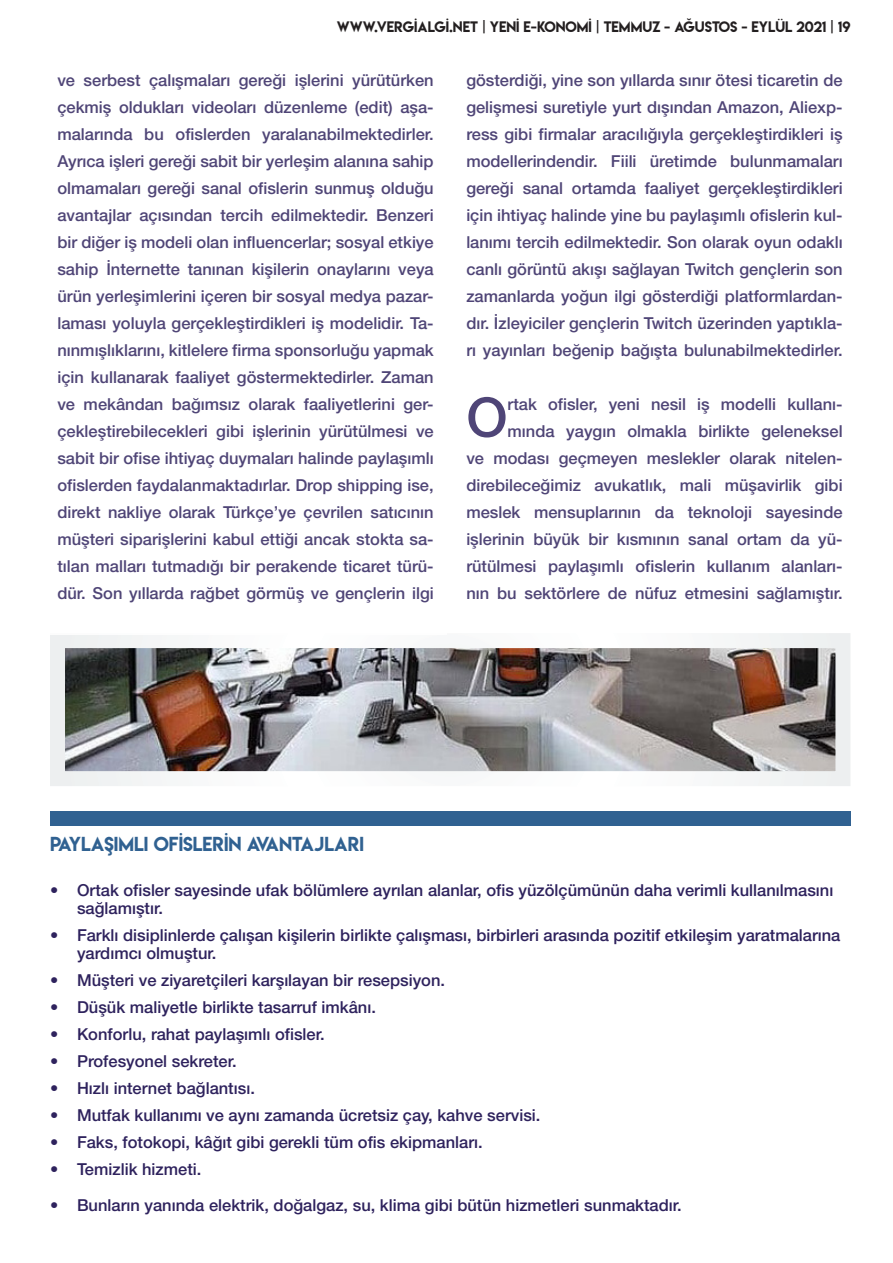
<style>
.page{position:relative;width:893px;height:1263px;background:#fff}
.page>*{position:absolute;margin:0;border:0;box-sizing:border-box;transform-origin:0 0}
.t1{font:500 54.3px "Helvetica Neue";color:#2e225d}
.Normal_text_9pt{font:18px "Lemon Milk";color:#306191}
.t2{font:500 16.5px/27px "Helvetica Neue";color:#2e225d;text-align:justify}
.t3{font:13.5px "Lemon Milk";color:#231f20}
</style>
<div class="page">
<img style="left:66px;top:649px;width:768px;height:121px">
<div style="left:50px;top:633px;width:800px;height:153px;border:15px solid #fff"></div>
<div style="left:45px;top:54px;width:401px;height:581px;background:#fff"></div>
<div style="left:50px;top:812px;width:800px;height:14px;background:#306191"></div>
<p class="t3" style="left:337px;top:17px;width:515px">WWW.VERGIALGI.NET | YENİ E-KONOMİ | TEMMUZ - AĞUSTOS - EYLÜL 2021 | 19</p>
<p class="t2" style="left:57px;top:65px;width:378px">ve serbest çalışmaları gereği işlerini yürütürken çekmiş oldukları videoları düzenleme (edit) aşa&shy;malarında bu ofislerden yaralanabilmektedirler.<br>Ayrıca işleri gereği sabit bir yerleşim alanına sahip olmamaları gereği sanal ofislerin sunmuş olduğu avantajlar açısından tercih edilmektedir. Benzeri bir diğer iş modeli olan influencerlar; sosyal etkiye sahip İnternette tanınan kişilerin onaylarını veya ürün yerleşimlerini içeren bir sosyal medya pazar&shy;laması yoluyla gerçekleştirdikleri iş modelidir. Ta&shy;nınmışlıklarını, kitlelere firma sponsorluğu yapmak için kullanarak faaliyet göstermektedirler. Zaman ve mekândan bağımsız olarak faaliyetlerini ger&shy;çekleştirebilecekleri gibi işlerinin yürütülmesi ve sabit bir ofise ihtiyaç duymaları halinde paylaşımlı ofislerden faydalanmaktadırlar. Drop shipping ise, direkt nakliye olarak Türkçe’ye çevrilen satıcının müşteri siparişlerini kabul ettiği ancak stokta sa&shy;tılan malları tutmadığı bir perakende ticaret türü&shy;dür. Son yıllarda rağbet görmüş ve gençlerin ilgi</p>
<p class="t2" style="left:466px;top:65px;width:378px">gösterdiği, yine son yıllarda sınır ötesi ticaretin de gelişmesi suretiyle yurt dışından Amazon, Aliexp&shy;ress gibi firmalar aracılığıyla gerçekleştirdikleri iş modellerindendir. Fiili üretimde bulunmamaları gereği sanal ortamda faaliyet gerçekleştirdikleri için ihtiyaç halinde yine bu paylaşımlı ofislerin kul&shy;lanımı tercih edilmektedir. Son olarak oyun odaklı canlı görüntü akışı sağlayan Twitch gençlerin son zamanlarda yoğun ilgi gösterdiği platformlardan&shy;dır. İzleyiciler gençlerin Twitch üzerinden yaptıkla&shy;rı yayınları beğenip bağışta bulunabilmektedirler.</p>
<h1 class="t1" style="left:466px;top:374px;width:43px">O</h1>
<p class="t2" style="left:466px;top:389px;width:378px;text-align:right">rtak ofisler, yeni nesil iş modelli kullanı&shy;mında yaygın olmakla birlikte geleneksel<br>ve modası geçmeyen meslekler olarak nitelen&shy;direbileceğimiz avukatlık, mali müşavirlik gibi meslek mensuplarının da teknoloji sayesinde işlerinin büyük bir kısmının sanal ortam da yü&shy;rütülmesi paylaşımlı ofislerin kullanım alanları&shy;nın bu sektörlere de nüfuz etmesini sağlamıştır.</p>
<p class="Normal_text_9pt" style="left:50px;top:831px;width:315px">PAYLAŞIMLI OFİSLERİN AVANTAJLARI</p>
<p class="t2" style="left:77px;top:880px;width:758px;line-height:18px;text-indent:-27px">• Ortak ofisler sayesinde ufak bölümlere ayrılan alanlar, ofis yüzölçümünün daha verimli kullanılmasını sağlamıştır.</p>
<p class="t2" style="left:77px;top:925px;width:765px;line-height:18px;text-indent:-27px">• Farklı disiplinlerde çalışan kişilerin birlikte çalışması, birbirleri arasında pozitif etkileşim yaratmalarına yardımcı olmuştur.</p>
<p class="t2" style="left:50px;top:965px;width:397px">• Müşteri ve ziyaretçileri karşılayan bir resepsiyon.</p>
<p class="t2" style="left:50px;top:992px;width:327px">• Düşük maliyetle birlikte tasarruf imkânı.</p>
<p class="t2" style="left:50px;top:1019px;width:276px">• Konforlu, rahat paylaşımlı ofisler.</p>
<p class="t2" style="left:50px;top:1046px;width:188px">• Profesyonel sekreter.</p>
<p class="t2" style="left:50px;top:1073px;width:206px">• Hızlı internet bağlantısı.</p>
<p class="t2" style="left:50px;top:1100px;width:492px">• Mutfak kullanımı ve aynı zamanda ücretsiz çay, kahve servisi.</p>
<p class="t2" style="left:50px;top:1127px;width:434px">• Faks, fotokopi, kâğıt gibi gerekli tüm ofis ekipmanları.</p>
<p class="t2" style="left:50px;top:1154px;width:153px">• Temizlik hizmeti.</p>
<p class="t2" style="left:50px;top:1190px;width:633px">• Bunların yanında elektrik, doğalgaz, su, klima gibi bütün hizmetleri sunmaktadır.</p>
</div>
